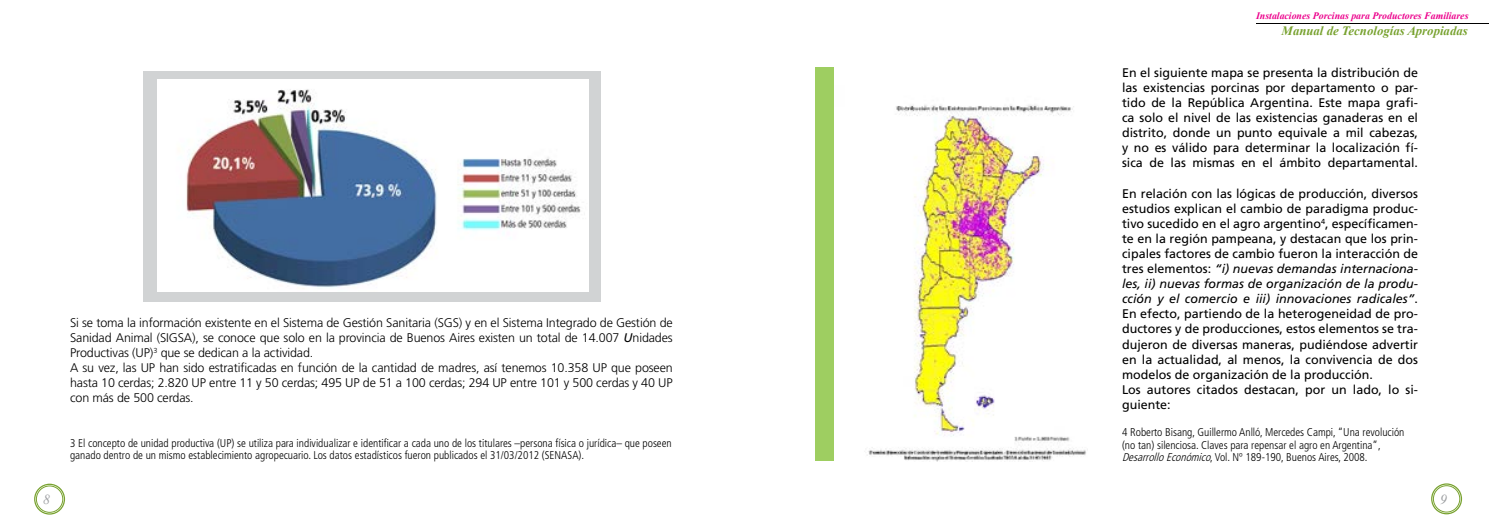
<style>
.page{position:relative;width:1489px;height:532px;background:#fff}
.page>*{position:absolute;margin:0;border:0;box-sizing:border-box;transform-origin:0 0}
.t1{font:italic 13.75px "Times New Roman";color:#9d9fa2}
.t2{font:italic 700 12.75px "Times New Roman";color:#78a22f}
.t3{font:12.5px/15px "Frutiger LT Std";color:#000;text-align:justify}
.t4{font:300 12.5px/15px "Frutiger LT Std";letter-spacing:-.01em;color:#000}
.t5{font:300 condensed 11.25px/12.4px "Frutiger LT Std";color:#000}
.t6{font:italic 700 9.88px "Times New Roman";color:#ec008c}
.s1{font-weight:400;font-style:italic}
.s2{font-style:italic}
</style>
<div class="page">
<div style="left:34px;top:483px;width:31px;height:31px;border:1px solid #78a22f;border-radius:50%"></div>
<div style="left:36px;top:485px;width:27px;height:27px;border:1px solid #78a22f;border-radius:50%"></div>
<div style="left:1430px;top:483px;width:31px;height:31px;border:1px solid #78a22f;border-radius:50%"></div>
<div style="left:1432px;top:485px;width:27px;height:27px;border:1px solid #78a22f;border-radius:50%"></div>
<div style="left:144px;top:71px;width:457px;height:230px;background:#d1d3d4"></div>
<div style="left:815px;top:67px;width:19px;height:394px;background:#9ece61"></div>
<img style="left:867px;top:105px;width:219px;height:356px">
<img style="left:158px;top:80px;width:430px;height:211px">
<hr style="left:1255px;top:23px;width:233px;height:1px;background:#000">
<p class="t4" style="left:70px;top:315px;width:604px">Si se toma la información existente en el Sistema de Gestión Sanitaria (SGS) y en el Sistema Integrado de Gestión de Sanidad Animal (SIGSA), se conoce que solo en la provincia de Buenos Aires existen un total de 14.007 <span class="s1">U</span>nidades Productivas (UP)<sup>3</sup> que se dedican a la actividad.<br>A su vez, las UP han sido estratificadas en función de la cantidad de madres, así tenemos 10.358 UP que poseen hasta 10 cerdas; 2.820 UP entre 11 y 50 cerdas; 495 UP de 51 a 100 cerdas; 294 UP entre 101 y 500 cerdas y 40 UP con más de 500 cerdas.</p>
<p class="t5" style="left:70px;top:437px;width:603px">3 El concepto de unidad productiva (UP) se utiliza para individualizar e identificar a cada uno de los titulares –persona física o jurídica– que poseen ganado dentro de un mismo establecimiento agropecuario. Los datos estadísticos fueron publicados el 31/03/2012 (SENASA).</p>
<p class="t6" style="left:1255px;top:9px;width:214px">Instalaciones Porcinas para Productores Familiares</p>
<p class="t2" style="left:1281px;top:22px;width:187px">Manual de Tecnologías Apropiadas</p>
<p class="t3" style="left:1121px;top:65px;width:297px">En el siguiente mapa se presenta la distribución de las existencias porcinas por departamento o par&shy;tido de la República Argentina. Este mapa grafi&shy;ca solo el nivel de las existencias ganaderas en el distrito, donde un punto equivale a mil cabezas, y no es válido para determinar la localización fí&shy;sica de las mismas en el ámbito departamental.</p>
<p class="t3" style="left:1121px;top:186px;width:297px;text-align:left">En relación con las lógicas de producción, diversos estudios explican el cambio de paradigma produc&shy;tivo sucedido en el agro argentino<sup>4</sup>, específicamen&shy;te en la región pampeana, y destacan que los prin&shy;cipales factores de cambio fueron la interacción de tres elementos: <span class="s2">“i) nuevas demandas internaciona&shy;les, ii) nuevas formas de organización de la produ&shy;cción y el comercio e iii) innovaciones radicales”</span>.<br>En efecto, partiendo de la heterogeneidad de pro&shy;ductores y de producciones, estos elementos se tra&shy;dujeron de diversas maneras, pudiéndose advertir en la actualidad, al menos, la convivencia de dos modelos de organización de la producción.<br>Los autores citados destacan, por un lado, lo si&shy;guiente:</p>
<p class="t5" style="left:1121px;top:426px;width:284px">4 Roberto Bisang, Guillermo Anlló, Mercedes Campi, “Una revolución (no tan) silenciosa. Claves para repensar el agro en Argentina”,<br><span class="s2">DesarrolloEconómico</span>, Vol. Nº 189-190, Buenos Aires, 2008.</p>
<p class="t1" style="left:43px;top:489px;width:8px">8</p>
<p class="t1" style="left:1439px;top:489px;width:8px">9</p>
</div>
